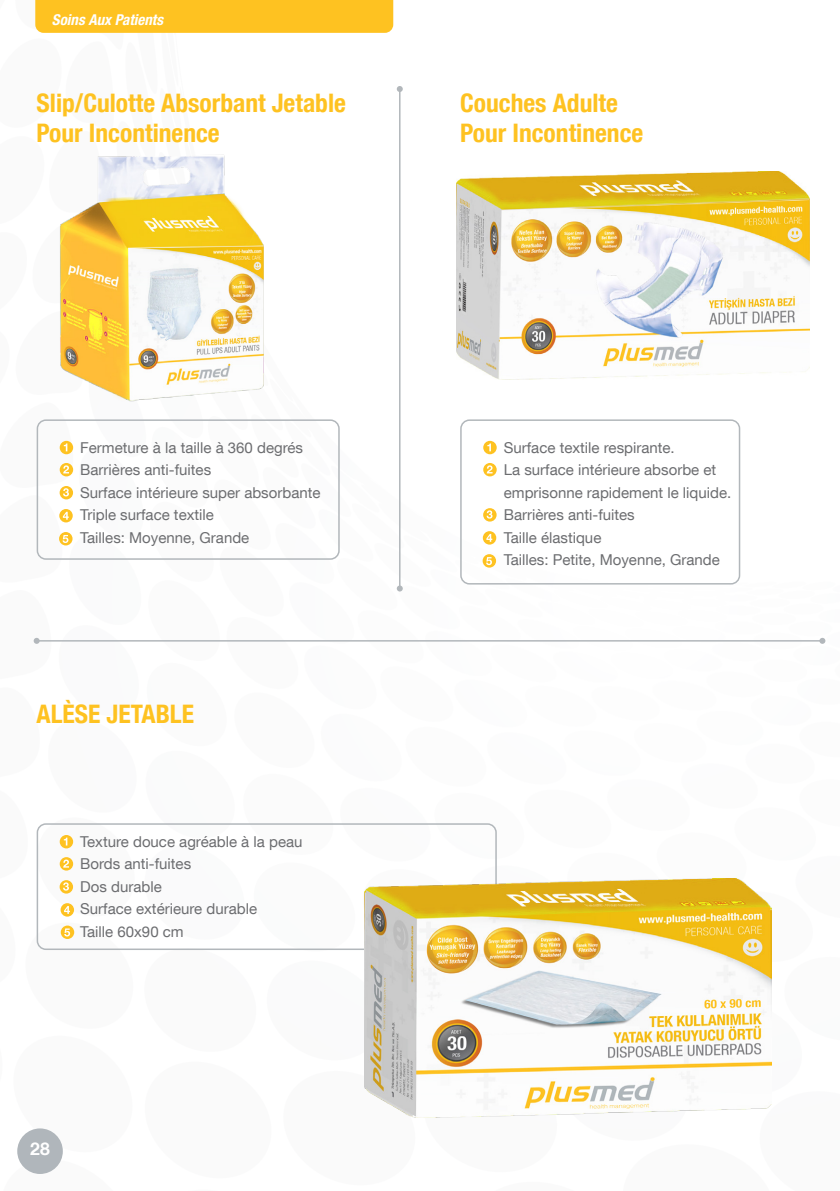
<style>
.page{position:relative;width:840px;height:1191px;background:#fff}
.page>*{position:absolute;margin:0;border:0;box-sizing:border-box;transform-origin:0 0}
.t1{font:700 condensed 25.6px/30px "Helvetica Neue LT Com";color:#fec221}
.t2{font:700 17.6px "Helvetica Neue LT Com";color:#fff}
.t3{font:15px/22.4px "Helvetica Neue LT Com";color:#6c6d70}
.t4{font:italic 700 condensed 15px "Helvetica Neue LT Com";color:#fff}
</style>
<div class="page">
<div style="left:17px;top:1128px;width:46px;height:46px;background:#b0b6bb;border-radius:50%"></div>
<div style="left:35px;top:0;width:358px;height:33px;background:#fec221"></div>
<svg style="left:60px;top:441px;width:13px;height:13px"></svg>
<svg style="left:483px;top:441px;width:13px;height:13px"></svg>
<svg style="left:60px;top:463px;width:13px;height:13px"></svg>
<svg style="left:483px;top:463px;width:13px;height:13px"></svg>
<div style="left:60px;top:486px;width:13px;height:13px;background:#fec221;border-radius:50%"></div>
<svg style="left:483px;top:508px;width:13px;height:13px"></svg>
<svg style="left:64px;top:443px;width:3px;height:8px"></svg>
<svg style="left:487px;top:443px;width:3px;height:8px"></svg>
<svg style="left:63px;top:465px;width:6px;height:8px"></svg>
<svg style="left:486px;top:465px;width:6px;height:8px"></svg>
<svg style="left:63px;top:488px;width:6px;height:8px"></svg>
<svg style="left:486px;top:510px;width:6px;height:8px"></svg>
<div style="left:37px;top:419px;width:302px;height:141px;border:2px solid #b2b7bb;border-radius:9px"></div>
<div style="left:460px;top:419px;width:279px;height:165px;border:2px solid #b2b7bb;border-radius:9px"></div>
<hr style="left:37px;top:640px;width:784px;height:1px;background:#b2b7bb">
<svg style="left:34px;top:638px;width:6px;height:6px"></svg>
<svg style="left:818px;top:638px;width:6px;height:6px"></svg>
<hr style="left:399px;top:89px;width:1px;height:499px;background:#b2b7bb">
<svg style="left:396px;top:585px;width:6px;height:6px"></svg>
<svg style="left:396px;top:86px;width:6px;height:6px"></svg>
<img style="left:60px;top:156px;width:204px;height:246px">
<img style="left:456px;top:171px;width:353px;height:208px">
<svg style="left:59px;top:509px;width:14px;height:13px"></svg>
<svg style="left:482px;top:531px;width:14px;height:13px"></svg>
<svg style="left:63px;top:512px;width:6px;height:7px"></svg>
<svg style="left:486px;top:534px;width:6px;height:8px"></svg>
<svg style="left:60px;top:835px;width:13px;height:13px"></svg>
<div style="left:60px;top:857px;width:13px;height:13px;background:#fec221;border-radius:50%"></div>
<div style="left:60px;top:880px;width:13px;height:13px;background:#fec221;border-radius:50%"></div>
<svg style="left:64px;top:837px;width:3px;height:8px"></svg>
<svg style="left:63px;top:859px;width:6px;height:8px"></svg>
<svg style="left:63px;top:882px;width:6px;height:8px"></svg>
<div style="left:37px;top:823px;width:459px;height:127px;border:2px solid #b2b7bb;border-radius:9px"></div>
<div style="left:61px;top:903px;width:13px;height:13px;background:#fec221;border-radius:50%"></div>
<svg style="left:64px;top:906px;width:6px;height:8px"></svg>
<svg style="left:61px;top:925px;width:13px;height:14px"></svg>
<svg style="left:64px;top:928px;width:6px;height:8px"></svg>
<svg style="left:59px;top:532px;width:13px;height:13px"></svg>
<svg style="left:482px;top:554px;width:14px;height:13px"></svg>
<svg style="left:63px;top:535px;width:5px;height:8px"></svg>
<svg style="left:486px;top:557px;width:5px;height:8px"></svg>
<img style="left:364px;top:878px;width:407px;height:240px">
<p class="t4" style="left:52px;top:11px;width:112px">Soins Aux Patients</p>
<h1 class="t1" style="left:37px;top:88px;width:311px">Slip/Culotte Absorbant Jetable<br>Pour Incontinence</h1>
<h1 class="t1" style="left:460px;top:88px;width:184px">Couches Adulte<br>Pour Incontinence</h1>
<p class="t3" style="left:80px;top:436px;width:242px">Fermeture à la taille à 360 degrés<br>Barrières anti-fuites<br>Surface intérieure super absorbante<br>Triple surface textile<br>Tailles: Moyenne, Grande</p>
<p class="t3" style="left:503px;top:436px;width:229px">Surface textile respirante.<br>La surface intérieure absorbe et emprisonne rapidement le liquide.<br>Barrières anti-fuites<br>Taille élastique<br>Tailles: Petite, Moyenne, Grande</p>
<h1 class="t1" style="left:37px;top:699px;width:159px">ALÈSE JETABLE</h1>
<p class="t3" style="left:80px;top:830px;width:223px">Texture douce agréable à la peau<br>Bords anti-fuites<br>Dos durable<br>Surface extérieure durable<br>Taille 60x90 cm</p>
<p class="t2" style="left:30px;top:1137px;width:21px">28</p>
</div>
